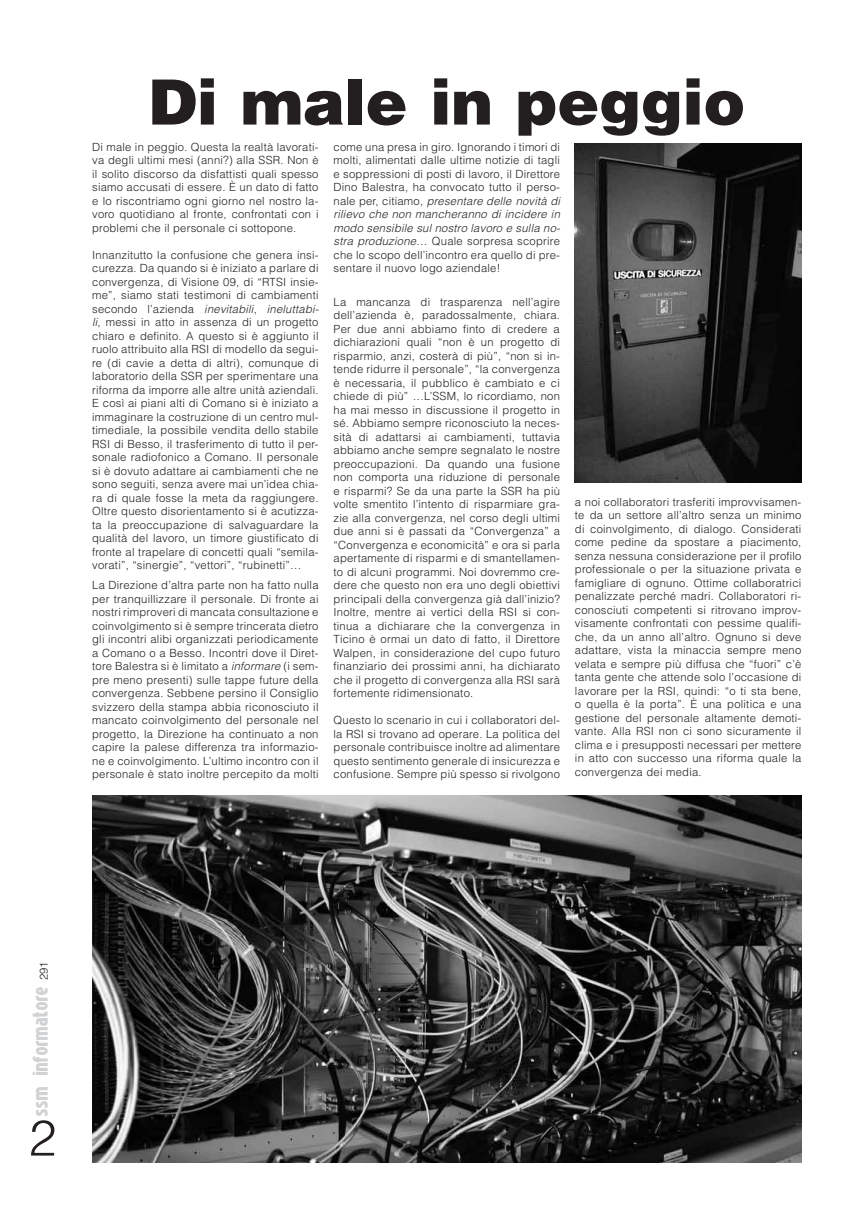
<style>
.page{position:relative;width:851px;height:1205px;background:#fff}
.page>*{position:absolute;margin:0;border:0;box-sizing:border-box;transform-origin:0 0}
.t1{font:900 62.5px "Helvetica";color:#231f20}
.t2{font:300 50px "Helvetica";color:#231f20}
.t3{font:18.75px "Niobium";color:#d1d2d4}
.t4{font:300 11.25px/13.5px "Helvetica";letter-spacing:.02em;color:#231f20;text-align:justify}
.s1{font-style:italic}
.s2{font-family:"Helvetica";font-weight:300;font-size:11.25px;color:#231f20}
</style>
<div class="page">
<img style="left:575px;top:143px;width:226px;height:339px">
<img style="left:92px;top:795px;width:709px;height:367px">
<h1 class="t1" style="left:148px;top:61px;width:598px">Di male in peggio</h1>
<p class="t4" style="left:92px;top:140px;width:228px">Di male in peggio. Questa la realtà lavorati&shy;va degli ultimi mesi (anni?) alla SSR. Non è il solito discorso da disfattisti quali spesso siamo accusati di essere. È un dato di fatto e lo riscontriamo ogni giorno nel nostro la&shy;voro quotidiano al fronte, confrontati con i problemi che il personale ci sottopone.</p>
<p class="t4" style="left:92px;top:248px;width:228px">Innanzitutto la confusione che genera insi&shy;curezza. Da quando si è iniziato a parlare di convergenza, di Visione 09, di “RTSI insie&shy;me”, siamo stati testimoni di cambiamenti secondo l’azienda <span class="s1">inevitabili</span>, <span class="s1">ineluttabi&shy;li</span>, messi in atto in assenza di un progetto chiaro e definito. A questo si è aggiunto il ruolo attribuito alla RSI di modello da segui&shy;re (di cavie a detta di altri), comunque di laboratorio della SSR per sperimentare una riforma da imporre alle altre unità aziendali.<br>E così ai piani alti di Comano si è iniziato a immaginare la costruzione di un centro mul&shy;timediale, la possibile vendita dello stabile RSI di Besso, il trasferimento di tutto il per&shy;sonale radiofonico a Comano. Il personale si è dovuto adattare ai cambiamenti che ne sono seguiti, senza avere mai un’idea chia&shy;ra di quale fosse la meta da raggiungere.<br>Oltre questo disorientamento si è acutizza&shy;ta la preoccupazione di salvaguardare la qualità del lavoro, un timore giustificato di fronte al trapelare di concetti quali “semila&shy;vorati”, “sinergie”, “vettori”, “rubinetti”…</p>
<p class="t4" style="left:92px;top:578px;width:228px">La Direzione d’altra parte non ha fatto nulla per tranquillizzare il personale. Di fronte ai nostri rimproveri di mancata consultazione e coinvolgimento si è sempre trincerata dietro gli incontri alibi organizzati periodicamente a Comano o a Besso. Incontri dove il Diret&shy;tore Balestra si è limitato a <span class="s1">informare</span> (i sem&shy;pre meno presenti) sulle tappe future della convergenza. Sebbene persino il Consiglio svizzero della stampa abbia riconosciuto il mancato coinvolgimento del personale nel progetto, la Direzione ha continuato a non capire la palese differenza tra informazio&shy;ne e coinvolgimento. L’ultimo incontro con il personale è stato inoltre percepito da molti</p>
<p class="t4" style="left:333px;top:140px;width:228px">come una presa in giro. Ignorando i timori di molti, alimentati dalle ultime notizie di tagli e soppressioni di posti di lavoro, il Direttore Dino Balestra, ha convocato tutto il perso&shy;nale per, citiamo, <span class="s1">presentare delle novità di rilievo che non mancheranno di incidere in modo sensibile sul nostro lavoro e sulla no&shy;stra produzione…</span> Quale sorpresa scoprire che lo scopo dell’incontro era quello di pre&shy;sentare il nuovo logo aziendale!</p>
<p class="t4" style="left:333px;top:295px;width:228px">La mancanza di trasparenza nell’agire dell’azienda è, paradossalmente, chiara.<br>Per due anni abbiamo finto di credere a dichiarazioni quali “non è un progetto di risparmio, anzi, costerà di più”, “non si in&shy;tende ridurre il personale”, “la convergenza è necessaria, il pubblico è cambiato e ci chiede di più” …L’SSM, lo ricordiamo, non ha mai messo in discussione il progetto in sé. Abbiamo sempre riconosciuto la neces&shy;sità di adattarsi ai cambiamenti, tuttavia abbiamo anche sempre segnalato le nostre preoccupazioni. Da quando una fusione non comporta una riduzione di personale e risparmi? Se da una parte la SSR ha più volte smentito l’intento di risparmiare gra&shy;zie alla convergenza, nel corso degli ultimi due anni si è passati da “Convergenza” a “Convergenza e economicità” e ora si parla apertamente di risparmi e di smantellamen&shy;to di alcuni programmi. Noi dovremmo cre&shy;dere che questo non era uno degli obiettivi principali della convergenza già dall’inizio?<br>Inoltre, mentre ai vertici della RSI si con&shy;tinua a dichiarare che la convergenza in Ticino è ormai un dato di fatto, il Direttore Walpen, in considerazione del cupo futuro finanziario dei prossimi anni, ha dichiarato che il progetto di convergenza alla RSI sarà fortemente ridimensionato.</p>
<p class="t4" style="left:333px;top:713px;width:228px">Questo lo scenario in cui i collaboratori del&shy;la RSI si trovano ad operare. La politica del personale contribuisce inoltre ad alimentare questo sentimento generale di insicurezza e confusione. Sempre più spesso si rivolgono</p>
<p class="t4" style="left:575px;top:495px;width:228px">a noi collaboratori trasferiti improvvisamen&shy;te da un settore all’altro senza un minimo di coinvolgimento, di dialogo. Considerati come pedine da spostare a piacimento, senza nessuna considerazione per il profilo professionale o per la situazione privata e famigliare di ognuno. Ottime collaboratrici penalizzate perché madri. Collaboratori ri&shy;conosciuti competenti si ritrovano improv&shy;visamente confrontati con pessime qualifi&shy;che, da un anno all’altro. Ognuno si deve adattare, vista la minaccia sempre meno velata e sempre più diffusa che “fuori” c’è tanta gente che attende solo l’occasione di lavorare per la RSI, quindi: “o ti sta bene, o quella è la porta”. È una politica e una gestione del personale altamente demoti&shy;vante. Alla RSI non ci sono sicuramente il clima e i presupposti necessari per mettere in atto con successo una riforma quale la convergenza dei media.</p>
<h3 class="t3" style="left:29px;top:1115px;width:156px;rotate:-90deg">ssm informatore <span class="s2">291</span></h3>
<h2 class="t2" style="left:29px;top:1106px;width:29px">2</h2>
</div>
